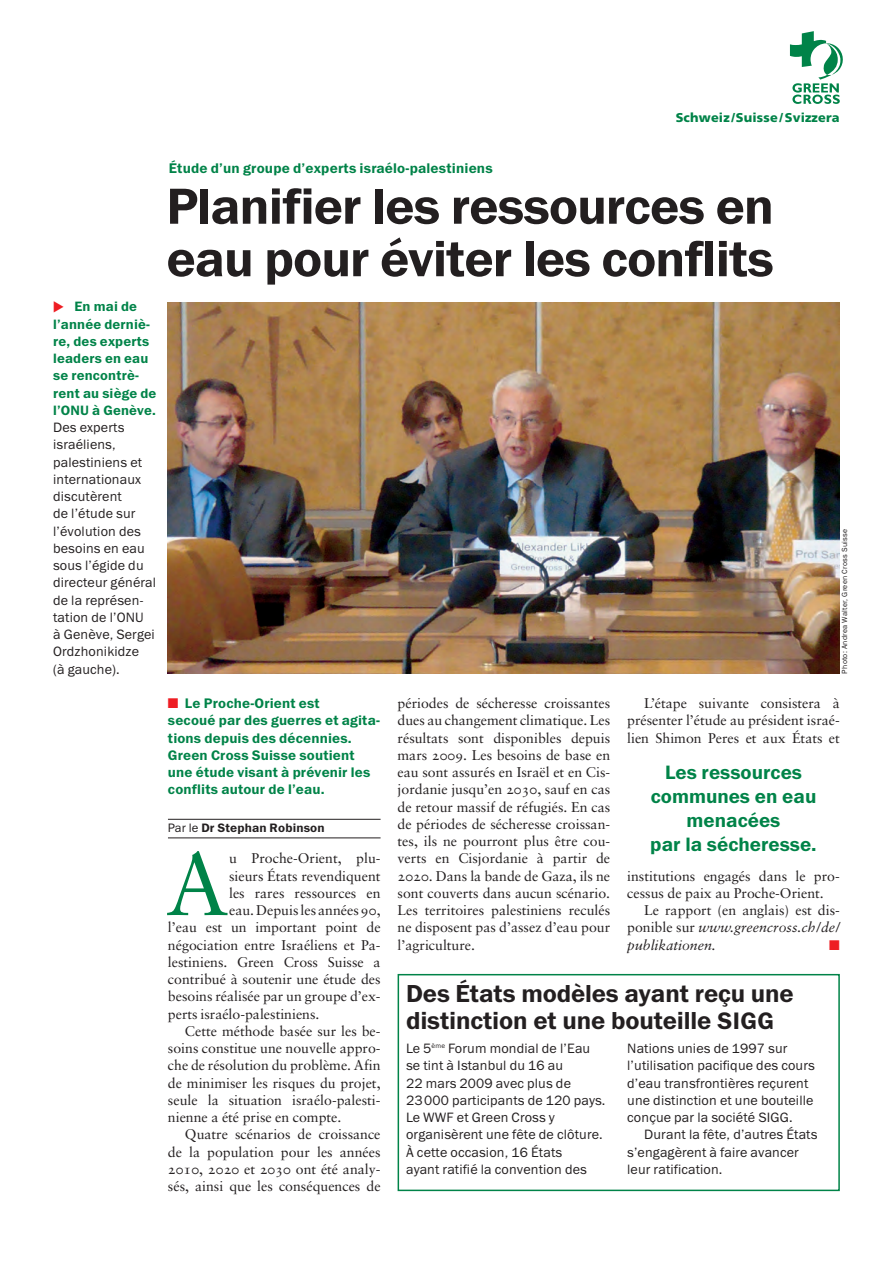
<style>
.page{position:relative;width:893px;height:1263px;background:#fff}
.page>*{position:absolute;margin:0;border:0;box-sizing:border-box;transform-origin:0 0}
.t1{font:88.2px "Sabon";color:#008348}
.t2{font:51px/52.5px "Franklin Gothic Demi T";letter-spacing:-.02em;color:#231f20}
.t3{font:24.75px/27px "Franklin Gothic Demi T";letter-spacing:-.005em;color:#231f20}
.t4{font:19.5px/24px "Franklin Gothic Demi T";color:#008348;text-align:center}
.t5{font:14.1px/17.2px "Sabon";color:#231f20;text-align:justify}
.t6{font:14.1px "Franklin Gothic Demi T";letter-spacing:.01em;color:#008348}
.t7{font:13.95px/17.2px "Franklin Gothic Demi T";letter-spacing:.01em;color:#008348}
.t8{font:13.95px "Zapf Dingbats ITC";color:#ee1d23}
.t9{font:13.65px/17.2px "Franklin Gothic Book T";letter-spacing:.01em;color:#231f20}
.t10{font:13.65px/17.2px "Franklin Gothic Demi T";letter-spacing:.01em;color:#008348}
.t11{font:900 12.75px "Frutiger";letter-spacing:.01em;color:#008348}
.t12{font:12.3px "Franklin Gothic Demi T";letter-spacing:.01em;color:#231f20}
.t13{font:7.5px "Franklin Gothic Book T";letter-spacing:.035em;color:#231f20}
.s1{color:#ee1d23}
.s2{font-family:"Franklin Gothic Book T"}
.s3{font-family:"Sabon Roman SC"}
.s4{font-style:italic}
.s5{font-size:24px}
</style>
<div class="page">
<svg style="left:790px;top:31px;width:53px;height:73px"></svg>
<hr style="left:168px;top:819px;width:213px;height:1px;background:#231f20">
<hr style="left:168px;top:837px;width:213px;height:1px;background:#231f20">
<img style="left:168px;top:302px;width:672px;height:372px">
<div style="left:398px;top:974px;width:442px;height:217px;border:2px solid #008348"></div>
<p class="t11" style="left:676px;top:112px;width:166px">Schweiz/Suisse/Svizzera</p>
<p class="t10" style="left:53px;top:299px;width:105px;text-indent:21px">En mai de l’année derniè&shy;re, des experts leaders en eau se rencontrè - rent au siège de l’ONU à Genève.</p>
<p class="t9" style="left:53px;top:420px;width:104px">Des experts israéliens, palestiniens et inter na tionaux discu tèrent<br>de l’étude sur l’évolution des besoins en eau sous l’égide du directeur gé néral de la représen - tation de l’ONU<br>à Genève, Sergei<br>Ordzhonikidze<br>(à gauche).</p>
<p class="t6" style="left:169px;top:164px;width:325px">Étude d’un groupe d’experts israélo-palestiniens</p>
<h2 class="t2" style="left:166px;top:185px;width:609px">Planifier les ressources en eau pour éviter les conflits</h2>
<p class="t13" style="left:842px;top:674px;width:146px;rotate:-90deg">Photo: Andrea Walter, Green Cross Suisse</p>
<p class="t7" style="left:168px;top:696px;width:214px"><span class="s1">■</span> Le Proche-Orient est<br>secoué par des guerres et agita&shy;tions depuis des décennies.<br>Green Cross Suisse soutient une étude visant à prévenir les conflits autour de l’eau.</p>
<p class="t12" style="left:168px;top:824px;width:158px"><span class="s2">Par le</span> Dr Stephan Robinson</p>
<h1 class="t1" style="left:165px;top:848px;width:65px">A</h1>
<p class="t5" style="left:229px;top:851px;width:153px">u Proche-Orient, plu-</p>
<p class="t5" style="left:229px;top:868px;width:153px">sieurs États revendiquent</p>
<p class="t5" style="left:229px;top:885px;width:153px">les rares ressources en</p>
<p class="t5" style="left:229px;top:903px;width:153px">eau. Depuis les années <span class="s3">90</span>,</p>
<p class="t5" style="left:168px;top:920px;width:214px">l’eau est un important point de</p>
<p class="t5" style="left:168px;top:937px;width:214px">négociation entre Israéliens et Pa-</p>
<p class="t5" style="left:168px;top:954px;width:214px">lestiniens. Green Cross Suisse a</p>
<p class="t5" style="left:168px;top:972px;width:214px">contribué à soutenir une étude des</p>
<p class="t5" style="left:168px;top:989px;width:214px">besoins réalisée par un groupe d’ex-</p>
<p class="t5" style="left:168px;top:1006px;width:153px">perts israélo-palestiniens.</p>
<p class="t5" style="left:185px;top:1023px;width:197px">Cette méthode basée sur les be-</p>
<p class="t5" style="left:168px;top:1041px;width:214px">soins constitue une nouvelle appro-</p>
<p class="t5" style="left:168px;top:1058px;width:214px">che de résolution du problème. Afin</p>
<p class="t5" style="left:168px;top:1075px;width:214px">de minimiser les risques du projet,</p>
<p class="t5" style="left:168px;top:1092px;width:214px">seule la situation israélo-palesti -</p>
<p class="t5" style="left:168px;top:1110px;width:175px">nienne a été prise en compte.</p>
<p class="t5" style="left:185px;top:1127px;width:197px">Quatre scénarios de croissance</p>
<p class="t5" style="left:168px;top:1144px;width:214px">de la population pour les années</p>
<p class="t5" style="left:168px;top:1161px;width:214px"><span class="s3">2010</span>, <span class="s3">2020</span> et <span class="s3">2030</span> ont été analy-</p>
<p class="t5" style="left:168px;top:1179px;width:214px">sés, ainsi que les conséquences de</p>
<p class="t5" style="left:398px;top:696px;width:214px">périodes de sécheresse croissantes dues au changement climatique. Les résultats sont disponibles depuis mars <span class="s3">2009</span>. Les besoins de base en eau sont assurés en Israël et en Cis&shy;jordanie jusqu’en <span class="s3">2030</span>, sauf en cas de retour massif de réfugiés. En cas de périodes de sécheresse croissan&shy;tes, ils ne pourront plus être cou&shy;verts en Cisjordanie à partir de <span class="s3">2020</span>. Dans la bande de Gaza, ils ne sont couverts dans aucun scénario.<br>Les territoires palestiniens reculés ne disposent pas d’assez d’eau pour l’agriculture.</p>
<p class="t5" style="left:627px;top:696px;width:214px;text-indent:17px">L’étape suivante consistera à présenter l’étude au président israé&shy;lien Shimon Peres et aux États et</p>
<h3 class="t4" style="left:650px;top:762px;width:168px">Les ressources communes en eau menacées<br>par la sécheresse.</h3>
<p class="t5" style="left:627px;top:868px;width:214px">institutions engagés dans le pro - cessus de paix au Proche-Orient.</p>
<p class="t5" style="left:627px;top:903px;width:214px;text-indent:17px">Le rapport (en anglais) est dis - ponible sur <span class="s4">www.greencross.ch/de/ publikationen.</span></p>
<p class="t8" style="left:829px;top:940px;width:12px">■</p>
<h3 class="t3" style="left:406px;top:982px;width:389px">Des États modèles ayant reçu une distinction et une bouteille <span class="s5">SIGG</span></h3>
<p class="t9" style="left:406px;top:1041px;width:201px">Le 5<sup>ème</sup> Forum mondial de l’Eau se tint à Istanbul du 16 au<br>22 mars 2009 avec plus de<br>23000 participants de 120 pays.<br>Le WWF et Green Cross y organisèrent une fête de clôture.<br>À cette occasion, 16 États<br>ayant ratifié la convention des</p>
<p class="t9" style="left:627px;top:1041px;width:189px">Nations unies de 1997 sur l’utilisation pacifique des cours d’eau transfrontières reçurent une distinction et une bouteille conçue par la société SIGG.</p>
<p class="t9" style="left:627px;top:1127px;width:192px;text-indent:17px">Durant la fête, d’autres États s’engagèrent à faire avancer leur ratification.</p>
</div>
